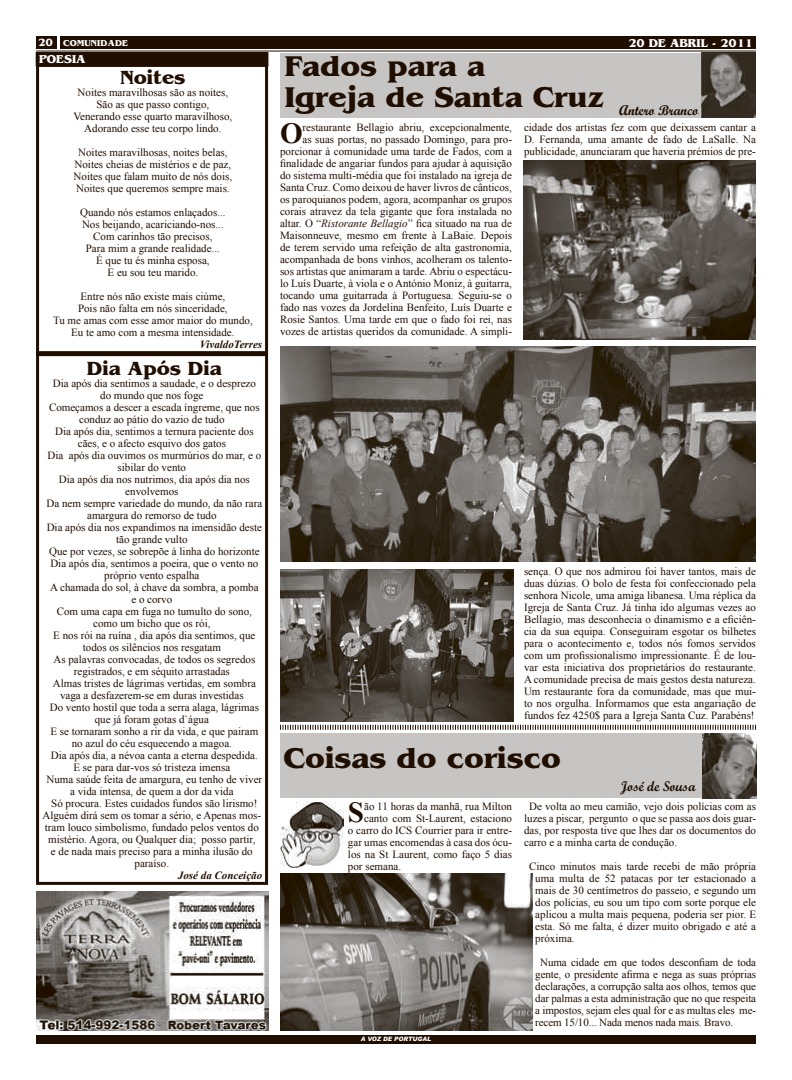
<style>
.page{position:relative;width:792px;height:1080px;background:#fff}
.page>*{position:absolute;margin:0;border:0;box-sizing:border-box;transform-origin:0 0}
.t1{font:700 30px/31px "Bangkok";color:#200e00}
.t2{font:700 29.1px "Times New Roman";color:#200e00}
.t3{font:700 20px "Bangkok";color:#200e00}
.t4{font:14px "Script MT Bold";letter-spacing:-.01em;color:#200e00}
.t5{font:700 12px "Bangkok";color:#fff}
.t6{font:11px/12px "Times New Roman";color:#200e00;text-align:center}
.t7{font:italic 700 11px "Times New Roman";color:#200e00}
.t8{font:700 11px "Bangkok";color:#fff}
.t9{font:700 9px "Bangkok";color:#fff}
.t10{font:italic 900 6px "Arial";color:#fff}
.s1{font-style:italic}
</style>
<div class="page">
<div style="left:36px;top:36px;width:720px;height:13px;background:#200e00"></div>
<hr style="left:57px;top:36px;width:3px;height:17px;background:#fff">
<div style="left:36px;top:1035px;width:720px;height:9px;background:#200e00"></div>
<hr style="left:36px;top:51px;width:720px;height:1px;background:#200e00">
<div style="left:36px;top:53px;width:232px;height:13px;background:#200e00"></div>
<div style="left:36px;top:64px;width:232px;height:821px;border:3px solid #200e00"></div>
<div style="left:36px;top:351px;width:232px;height:5px;background:#200e00"></div>
<img style="left:36px;top:892px;width:232px;height:139px">
<div style="left:280px;top:53px;width:476px;height:64px;background:#c6c5c4"></div>
<img style="left:702px;top:53px;width:54px;height:64px">
<img style="left:524px;top:160px;width:232px;height:180px">
<img style="left:280px;top:569px;width:233px;height:152px">
<img style="left:280px;top:346px;width:476px;height:216px">
<img style="left:280px;top:802px;width:64px;height:65px">
<div style="left:280px;top:733px;width:476px;height:65px;background:#c6c5c4"></div>
<img style="left:702px;top:733px;width:54px;height:65px">
<img style="left:280px;top:874px;width:252px;height:156px">
<svg style="left:280px;top:725px;width:476px;height:5px"></svg>
<p class="t8" style="left:38px;top:36px;width:16px">20</p>
<p class="t5" style="left:628px;top:36px;width:126px">20 DE ABRIL - 2011</p>
<p class="t9" style="left:63px;top:38px;width:8px">com</p>
<p class="t9" style="left:85px;top:38px;width:14px">unidade</p>
<p class="t5" style="left:39px;top:52px;width:17px">Poesia</p>
<h3 class="t3" style="left:120px;top:65px;width:66px">Noites</h3>
<p class="t6" style="left:73px;top:86px;width:160px">Noites maravilhosas são as noites,<br>São as que passo contigo,<br>Venerando esse quarto maravilhoso,<br>Adorando esse teu corpo lindo.</p>
<p class="t6" style="left:74px;top:146px;width:160px">Noites maravilhosas, noites belas, Noites cheias de mistérios e de paz, Noites que falam muito de nós dois, Noites que queremos sempre mais.</p>
<p class="t6" style="left:80px;top:206px;width:147px">Quando nós estamos enlaçados...<br>Nos beijando, acariciando-nos...<br>Com carinhos tão precisos,<br>Para mim a grande realidade...<br>É que tu és minha esposa,<br>E eu sou teu marido.</p>
<p class="t6" style="left:53px;top:290px;width:201px">Entre nós não existe mais ciúme,<br>Pois não falta em nós sinceridade,<br>Tu me amas com esse amor maior do mundo, Eu te amo com a mesma intensidade.</p>
<p class="t7" style="left:200px;top:336px;width:64px">VivaldoTerres</p>
<h3 class="t3" style="left:87px;top:357px;width:137px">Dia Após Dia</h3>
<p class="t6" style="left:42px;top:377px;width:221px">Dia após dia sentimos a saudade, e o desprezo<br>do mundo que nos foge<br>Começamos a descer a escada íngreme, que nos conduz ao pátio do vazio de tudo<br>Dia após dia, sentimos a ternura paciente dos cães, e o afecto esquivo dos gatos<br>Dia após dia ouvimos os murmúrios do mar, e o sibilar do vento<br>Dia após dia nos nutrimos, dia após dia nos envolvemos<br>Da nem sempre variedade do mundo, da não rara amargura do remorso de tudo<br>Dia após dia nos expandimos na imensidão deste tão grande vulto<br>Que por vezes, se sobrepõe à linha do horizonte Dia após dia, sentimos a poeira, que o vento no próprio vento espalha<br>A chamada do sol, à chave da sombra, a pomba<br>e o corvo<br>Com uma capa em fuga no tumulto do sono, como um bicho que os rói,<br>E nos rói na ruína , dia após dia sentimos, que todos os silêncios nos resgatam<br>As palavras convocadas, de todos os segredos registrados, e em séquito arrastadas<br>Almas tristes de lágrimas vertidas, em sombra vaga a desfazerem-se em duras investidas<br>Do vento hostil que toda a serra alaga, lágrimas que já foram gotas d`água<br>E se tornaram sonho a rir da vida, e que pairam no azul do céu esquecendo a magoa.<br>Dia após dia, a névoa canta a eterna despedida.<br>E se para dar-vos só tristeza imensa<br>Numa saúde feita de amargura, eu tenho de viver a vida intensa, de quem a dor da vida<br>Só procura. Estes cuidados fundos são lirismo!<br>Alguém dirá sem os tomar a sério, e Apenas mos&shy;tram louco simbolismo, fundado pelos ventos do mistério. Agora, ou Qualquer dia; posso partir,<br>e de nada mais preciso para a minha ilusão do paraíso.</p>
<p class="t7" style="left:178px;top:868px;width:86px">José da Conceição</p>
<h1 class="t1" style="left:285px;top:51px;width:321px">Fados para a<br>Igreja de Santa Cruz</h1>
<h2 class="t2" style="left:280px;top:114px;width:24px">O</h2>
<p class="t4" style="left:619px;top:101px;width:81px">Antero Branco</p>
<p class="t6" style="left:280px;top:122px;width:234px;text-align:right">restaurante Bellagio abriu, excepcionalmente,<br>as suas portas, no passado Domingo, para pro&shy;porcionar à comunidade uma tarde de Fados, com a finalidade de angariar fundos para ajudar à aquisição do sistema multi-média que foi instalado na igreja de Santa Cruz. Como deixou de haver livros de cânticos, os paroquianos podem, agora, acompanhar os grupos corais atravez da tela gigante que fora instalada no altar. O “<span class="s1">Ristorante Bellagio</span>” fica situado na rua de Maisonneuve, mesmo em frente à LaBaie. Depois de terem servido uma refeição de alta gastronomia, acompanhada de bons vinhos, acolheram os talento&shy;sos artistas que animaram a tarde. Abriu o espectácu&shy;lo Luís Duarte, à viola e o António Moniz, à guitarra, tocando uma guitarrada à Portuguesa. Seguiu-se o fado nas vozes da Jordelina Benfeito, Luís Duarte e Rosie Santos. Uma tarde em que o fado foi rei, nas vozes de artistas queridos da comunidade. A simpli-</p>
<p class="t6" style="left:524px;top:122px;width:233px;text-align:justify">cidade dos artistas fez com que deixassem cantar a D. Fernanda, uma amante de fado de LaSalle. Na publicidade, anunciaram que haveria prémios de pre-</p>
<p class="t6" style="left:524px;top:566px;width:233px;text-align:justify">sença. O que nos admirou foi haver tantos, mais de duas dúzias. O bolo de festa foi confeccionado pela senhora Nicole, uma amiga libanesa. Uma réplica da Igreja de Santa Cruz. Já tinha ido algumas vezes ao Bellagio, mas desconhecia o dinamismo e a eficiên&shy;cia da sua equipa. Conseguiram esgotar os bilhetes para o acontecimento e, todos nós fomos servidos com um profissionalismo impressionante. É de lou&shy;var esta iniciativa dos proprietários do restaurante.<br>A comunidade precisa de mais gestos desta natureza.<br>Um restaurante fora da comunidade, mas que mui&shy;to nos orgulha. Informamos que esta angariação de fundos fez 4250$ para a Igreja Santa Cuz. Parabéns!</p>
<h1 class="t1" style="left:284px;top:742px;width:279px">Coisas do corisco</h1>
<p class="t6" style="left:524px;top:800px;width:234px;text-align:justify;text-indent:5px">De volta ao meu camião, vejo dois polícias com as luzes a piscar, pergunto o que se passa aos dois guar&shy;das, por resposta tive que lhes dar os documentos do carro e a minha carta de condução.</p>
<p class="t6" style="left:535px;top:860px;width:222px;text-align:justify;text-indent:-6px">Cinco minutos mais tarde recebi de mão própria uma multa de 52 patacas por ter estacionado a mais de 30 centímetros do passeio, e segundo um dos polícias, eu sou um tipo com sorte porque ele aplicou a multa mais pequena, poderia ser pior. E esta. Só me falta, é dizer muito obrigado e até a próxima.</p>
<p class="t6" style="left:535px;top:956px;width:222px;text-align:justify;text-indent:5px">Numa cidade em que todos desconfiam de toda gente, o presidente afirma e nega as suas próprias declarações, a corrupção salta aos olhos, temos que dar palmas a esta administração que no que respeita a impostos, sejam eles qual for e as multas eles me&shy;recem 15/10... Nada menos nada mais. Bravo.</p>
<p class="t4" style="left:620px;top:778px;width:77px">José de Sousa</p>
<h2 class="t2" style="left:348px;top:792px;width:18px">S</h2>
<p class="t6" style="left:364px;top:800px;width:149px">ão 11 horas da manhã, rua Milton</p>
<p class="t6" style="left:364px;top:812px;width:149px">canto com St-Laurent, estaciono</p>
<p class="t6" style="left:348px;top:824px;width:166px">o carro do ICS Courrier para ir entre-</p>
<p class="t6" style="left:348px;top:836px;width:166px">gar umas encomendas à casa dos ócu-</p>
<p class="t6" style="left:348px;top:848px;width:166px">los na St Laurent, como faço 5 dias</p>
<p class="t6" style="left:348px;top:860px;width:55px">por semana.</p>
<p class="t10" style="left:361px;top:1035px;width:72px">A VOZ DE PORTUGAL</p>
</div>
